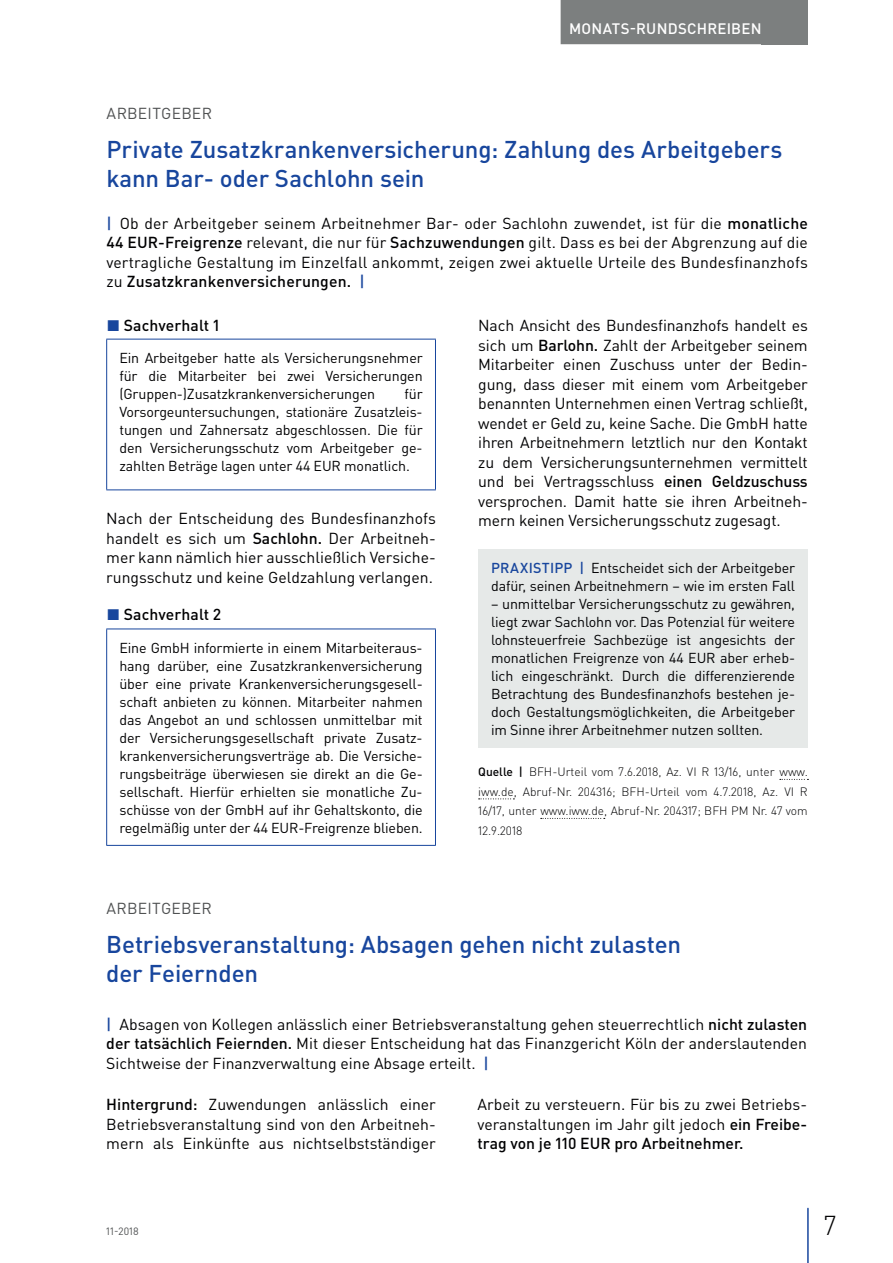
<style>
.page{position:relative;width:893px;height:1263px;background:#fff}
.page>*{position:absolute;margin:0;border:0;box-sizing:border-box;transform-origin:0 0}
.t1{font:300 27px "DIN Pro";color:#000002}
.t2{font:500 24px/28.5px "DIN Pro";letter-spacing:-.005em;color:#18469d}
.t3{font:15.75px/19.5px "DIN Pro";color:#000002;text-align:justify}
.t4{font:500 15.75px "DIN Pro";letter-spacing:.005em;color:#000002}
.t5{font:15.75px "DIN Pro";letter-spacing:.015em;color:#4f5152}
.t6{font:500 15px "DIN Pro";letter-spacing:.015em;color:#fff}
.t7{font:14.25px/18px "DIN Pro";letter-spacing:-.01em;color:#000002;text-align:justify}
.t8{font:300 12px/19.5px "DIN Pro";color:#000002;text-align:justify}
.t9{font:10.5px "DIN Pro";color:#4f5152}
.s1{font-weight:500;color:#18469d}
.s2{font-weight:500}
.s3{color:#18469d}
</style>
<div class="page">
<div style="left:762px;top:0;width:46px;height:44px;background:#7c7f7f"></div>
<hr style="left:807px;top:1208px;width:2px;height:55px;background:#18469d">
<div style="left:561px;top:0;width:209px;height:44px;background:#7c7f7f"></div>
<hr style="left:106px;top:339px;width:330px;height:1px;background:#18469d">
<hr style="left:106px;top:339px;width:1px;height:150px;background:#18469d">
<hr style="left:435px;top:339px;width:1px;height:150px;background:#18469d">
<hr style="left:106px;top:489px;width:330px;height:1px;background:#18469d">
<hr style="left:106px;top:629px;width:330px;height:1px;background:#18469d">
<hr style="left:106px;top:629px;width:1px;height:216px;background:#18469d">
<hr style="left:435px;top:629px;width:1px;height:216px;background:#18469d">
<hr style="left:106px;top:845px;width:330px;height:1px;background:#18469d">
<svg style="left:780px;top:779px;width:28px;height:1px"></svg>
<svg style="left:479px;top:798px;width:35px;height:1px"></svg>
<svg style="left:541px;top:818px;width:64px;height:1px"></svg>
<div style="left:478px;top:550px;width:330px;height:198px;background:#e6e9e8"></div>
<p class="t6" style="left:569px;top:18px;width:194px">MONATS-RUNDSCHREIBEN</p>
<p class="t5" style="left:106px;top:103px;width:107px">ARBEITGEBER</p>
<h2 class="t2" style="left:106px;top:134px;width:677px">Private Zusatzkrankenversicherung: Zahlung des Arbeitgebers kann Bar- oder Sachlohn sein</h2>
<p class="t3" style="left:106px;top:213px;width:703px"><span class="s1">|</span> Ob der Arbeitgeber seinem Arbeitnehmer Bar- oder Sachlohn zuwendet, ist für die <span class="s2">monatliche 44 EUR-Freigrenze</span> relevant, die nur für <span class="s2">Sachzuwendungen</span> gilt. Dass es bei der Abgrenzung auf die vertragliche Gestaltung im Einzelfall ankommt, zeigen zwei aktuelle Urteile des Bundesfinanzhofs zu <span class="s2">Zusatzkrankenversicherungen.</span> <span class="s1">|</span></p>
<p class="t4" style="left:107px;top:314px;width:114px"><span class="s3">◼</span> Sachverhalt 1</p>
<p class="t7" style="left:119px;top:348px;width:305px">Ein Arbeitgeber hatte als Versicherungsnehmer für die Mitarbeiter bei zwei Versicherungen (Gruppen-)Zusatzkrankenversicherungen</p>
<p class="t3" style="left:478px;top:315px;width:331px">Nach Ansicht des Bundesfinanzhofs handelt es sich um <span class="s2">Barlohn.</span> Zahlt der Arbeitgeber seinem Mitarbeiter einen Zuschuss unter der Bedin&shy;gung, dass dieser mit einem vom Arbeitgeber benannten Unternehmen einen Vertrag schließt, wendet er Geld zu, keine Sache. Die GmbH hatte ihren Arbeitnehmern letztlich nur den Kontakt zu dem Versicherungsunternehmen vermittelt und bei Vertragsschluss <span class="s2">einen Geldzuschuss </span>versprochen. Damit hatte sie ihren Arbeitneh&shy;mern keinen Versicherungsschutz zugesagt.</p>
<p class="t7" style="left:491px;top:559px;width:306px"><span class="s1">PRAXISTIPP |</span> Entscheidet sich der Arbeitgeber dafür, seinen Arbeitnehmern – wie im ersten Fall</p>
<p class="t7" style="left:491px;top:595px;width:306px">– unmittelbar Versicherungsschutz zu gewähren, liegt zwar Sachlohn vor. Das Potenzial für weitere lohnsteuerfreie Sachbezüge ist angesichts der monatlichen Freigrenze von 44 EUR aber erheb&shy;lich eingeschränkt. Durch die differenzierende Betrachtung des Bundesfinanzhofs bestehen je&shy;doch Gestaltungsmöglichkeiten, die Arbeitgeber im Sinne ihrer Arbeitnehmer nutzen sollten.</p>
<p class="t8" style="left:478px;top:762px;width:331px"><span class="s2">Quelle |</span> BFH-Urteil vom 7.6.2018, Az. VI R 13/16, unter www. iww.de, Abruf-Nr. 204316; BFH-Urteil vom 4.7.2018, Az. VI R 16/17, unter www.iww.de, Abruf-Nr. 204317; BFH PM Nr. 47 vom 12.9.2018</p>
<p class="t7" style="left:119px;top:384px;width:305px;text-indent:285px">für Vorsorgeuntersuchungen, stationäre Zusatzleis&shy;tungen und Zahnersatz abgeschlossen. Die für den Versicherungsschutz vom Arbeitgeber ge&shy;zahlten Beträge lagen unter 44 EUR monatlich.</p>
<p class="t3" style="left:106px;top:508px;width:331px">Nach der Entscheidung des Bundesfinanzhofs handelt es sich um <span class="s2">Sachlohn.</span> Der Arbeitneh&shy;mer kann nämlich hier ausschließlich Versiche&shy;rungsschutz und keine Geldzahlung verlangen.</p>
<p class="t4" style="left:107px;top:604px;width:116px"><span class="s3">◼</span> Sachverhalt 2</p>
<p class="t7" style="left:119px;top:638px;width:305px">Eine GmbH informierte in einem Mitarbeiteraus&shy;hang darüber, eine Zusatzkrankenversicherung über eine private Krankenversicherungsgesell&shy;schaft anbieten zu können. Mitarbeiter nahmen das Angebot an und schlossen unmittelbar mit der Versicherungsgesellschaft private Zusatz&shy;krankenversicherungsverträge ab. Die Versiche&shy;rungsbeiträge überwiesen sie direkt an die Ge&shy;sellschaft. Hierfür erhielten sie monatliche Zu&shy;schüsse von der GmbH auf ihr Gehaltskonto, die regelmäßig unter der 44 EUR-Freigrenze blieben.</p>
<p class="t5" style="left:106px;top:898px;width:107px">ARBEITGEBER</p>
<h2 class="t2" style="left:106px;top:929px;width:576px">Betriebsveranstaltung: Absagen gehen nicht zulasten der Feiernden</h2>
<p class="t3" style="left:106px;top:1014px;width:702px"><span class="s1">|</span> Absagen von Kollegen anlässlich einer Betriebsveranstaltung gehen steuerrechtlich <span class="s2">nicht zulasten der tatsächlich Feiernden.</span> Mit dieser Entscheidung hat das Finanzgericht Köln der anderslautenden Sichtweise der Finanzverwaltung eine Absage erteilt. <span class="s1">|</span></p>
<p class="t3" style="left:106px;top:1094px;width:331px"><span class="s2">Hintergrund:</span> Zuwendungen anlässlich einer Betriebsveranstaltung sind von den Arbeitneh&shy;mern als Einkünfte aus nichtselbstständiger</p>
<p class="t3" style="left:477px;top:1094px;width:331px">Arbeit zu versteuern. Für bis zu zwei Betriebs&shy;veranstaltungen im Jahr gilt jedoch <span class="s2">ein Freibe&shy;trag von je 110 EUR pro Arbeitnehmer.</span></p>
<p class="t9" style="left:106px;top:1224px;width:34px">11-2018</p>
<h1 class="t1" style="left:824px;top:1207px;width:14px">7</h1>
</div>
